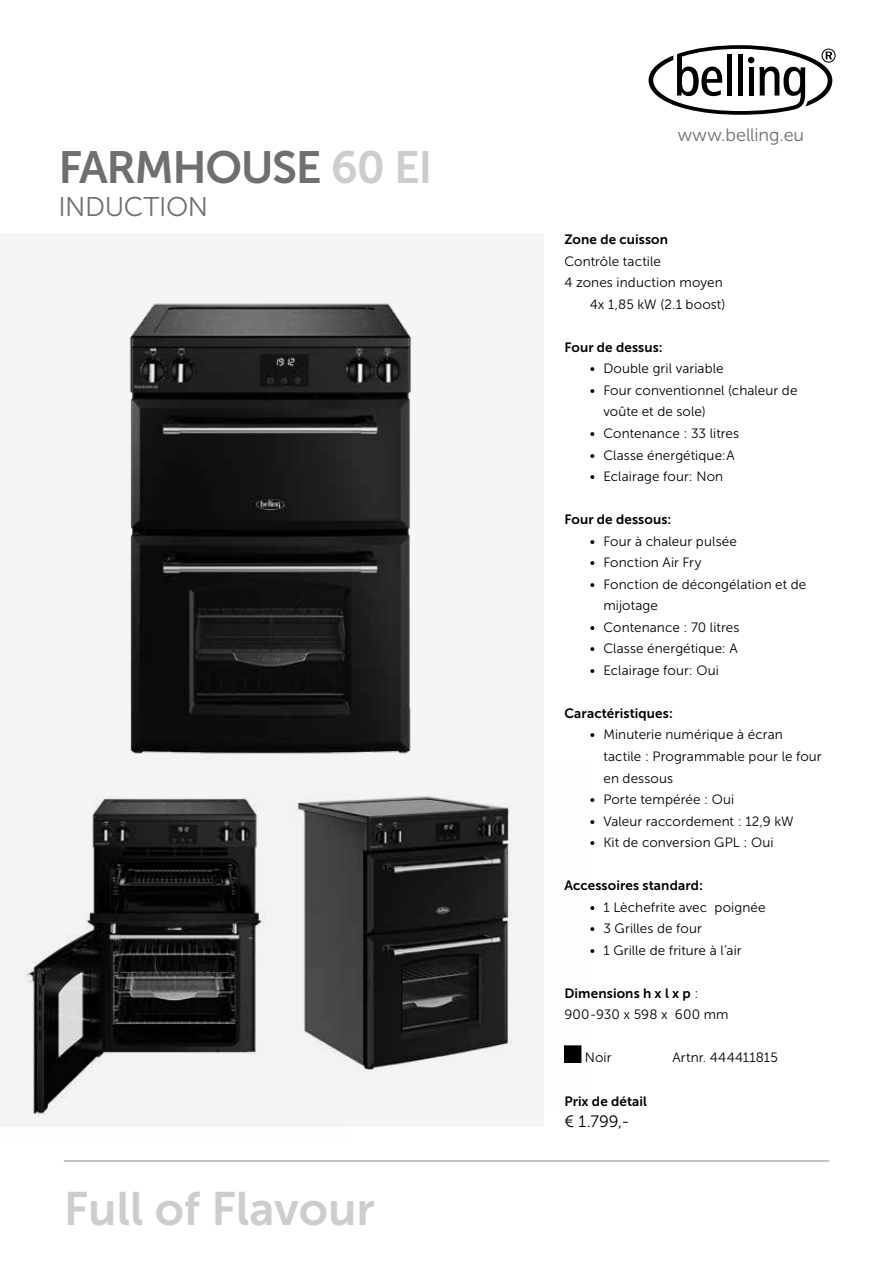
<style>
.page{position:relative;width:893px;height:1263px;background:#fff}
.page>*{position:absolute;margin:0;border:0;box-sizing:border-box;transform-origin:0 0}
.t1{font:46.8px "Museo Sans 700";color:#cbcecb}
.t2{font:45px "Museo Sans 700";letter-spacing:-.03em;color:#6f706e}
.t3{font:27px "Museo Sans 300";letter-spacing:-.015em;color:#6f706e}
.t4{font:18px "Museo Sans 300";color:#6f706e}
.t5{font:16.5px "Museo Sans 300";color:#000}
.t6{font:13.5px/21.6px "Museo Sans 300";letter-spacing:.005em;color:#000}
.t7{font:13.5px "Museo Sans 700";letter-spacing:.01em;color:#000}
.s1{color:#cbcecb}
.s2{font-family:"Museo Sans 300"}
</style>
<div class="page">
<img style="left:0;top:830px;width:350px;height:297px">
<img style="left:246px;top:760px;width:336px;height:352px">
<hr style="left:64px;top:1160px;width:765px;height:2px;background:#b4b2b0">
<svg style="left:649px;top:45px;width:187px;height:70px"></svg>
<img style="left:0;top:303px;width:543px;height:527px">
<div style="left:565px;top:1046px;width:16px;height:16px;background:#010101"></div>
<div style="left:564px;top:1046px;width:17px;height:16px;border:1px solid #000"></div>
<h2 class="t2" style="left:58px;top:143px;width:376px">FARMHOUSE <span class="s1">60 EI</span></h2>
<h3 class="t3" style="left:58px;top:192px;width:151px">INDUCTION</h3>
<h1 class="t1" style="left:64px;top:1182px;width:313px">Full of Flavour</h1>
<h3 class="t4" style="left:678px;top:125px;width:128px">www.belling.eu</h3>
<p class="t7" style="left:564px;top:232px;width:105px">Zone de cuisson</p>
<p class="t6" style="left:564px;top:250px;width:98px">Contrôle tactile</p>
<p class="t6" style="left:564px;top:272px;width:160px">4 zones induction moyen</p>
<p class="t6" style="left:590px;top:293px;width:137px">4x 1,85 kW (2.1 boost)</p>
<p class="t7" style="left:564px;top:340px;width:100px">Four de dessus:</p>
<p class="t6" style="left:590px;top:358px;width:135px">• Double gril variable</p>
<p class="t6" style="left:603px;top:380px;width:196px;text-indent:-14px">• Four conventionnel (chaleur de voûte et de sole)</p>
<p class="t6" style="left:590px;top:423px;width:151px">• Contenance : 33 litres</p>
<p class="t6" style="left:590px;top:444px;width:146px">• Classe énergétique:A</p>
<p class="t6" style="left:590px;top:466px;width:135px">• Eclairage four: Non</p>
<p class="t7" style="left:564px;top:512px;width:108px">Four de dessous:</p>
<p class="t6" style="left:590px;top:530px;width:148px">• Four à chaleur pulsée</p>
<p class="t6" style="left:590px;top:552px;width:113px">• Fonction Air Fry</p>
<p class="t6" style="left:603px;top:573px;width:205px;text-indent:-14px">• Fonction de décongélation et de mijotage</p>
<p class="t6" style="left:590px;top:616px;width:151px">• Contenance : 70 litres</p>
<p class="t6" style="left:590px;top:638px;width:149px">• Classe énergétique: A</p>
<p class="t6" style="left:590px;top:659px;width:130px">• Eclairage four: Oui</p>
<p class="t7" style="left:564px;top:706px;width:110px">Caractéristiques:</p>
<p class="t6" style="left:603px;top:724px;width:220px;text-indent:-14px">• Minuterie numérique à écran tactile : Programmable pour le four en dessous</p>
<p class="t6" style="left:590px;top:789px;width:146px">• Porte tempérée : Oui</p>
<p class="t6" style="left:590px;top:810px;width:205px">• Valeur raccordement : 12,9 kW</p>
<p class="t6" style="left:590px;top:832px;width:185px">• Kit de conversion GPL : Oui</p>
<p class="t7" style="left:564px;top:878px;width:140px">Accessoires standard:</p>
<p class="t6" style="left:590px;top:896px;width:177px">• 1 Lèchefrite avec poignée</p>
<p class="t6" style="left:590px;top:918px;width:113px">• 3 Grilles de four</p>
<p class="t6" style="left:590px;top:939px;width:153px">• 1 Grille de friture à l’air</p>
<p class="t7" style="left:564px;top:986px;width:135px">Dimensions h x l x p <span class="s2">:</span></p>
<p class="t6" style="left:564px;top:1004px;width:166px">900-930 x 598 x 600 mm</p>
<p class="t6" style="left:585px;top:1047px;width:28px">Noir</p>
<p class="t6" style="left:672px;top:1047px;width:107px">Artnr. 444411815</p>
<p class="t7" style="left:564px;top:1093px;width:84px">Prix de détail</p>
<p class="t5" style="left:564px;top:1112px;width:67px">€ 1.799,-</p>
</div>
